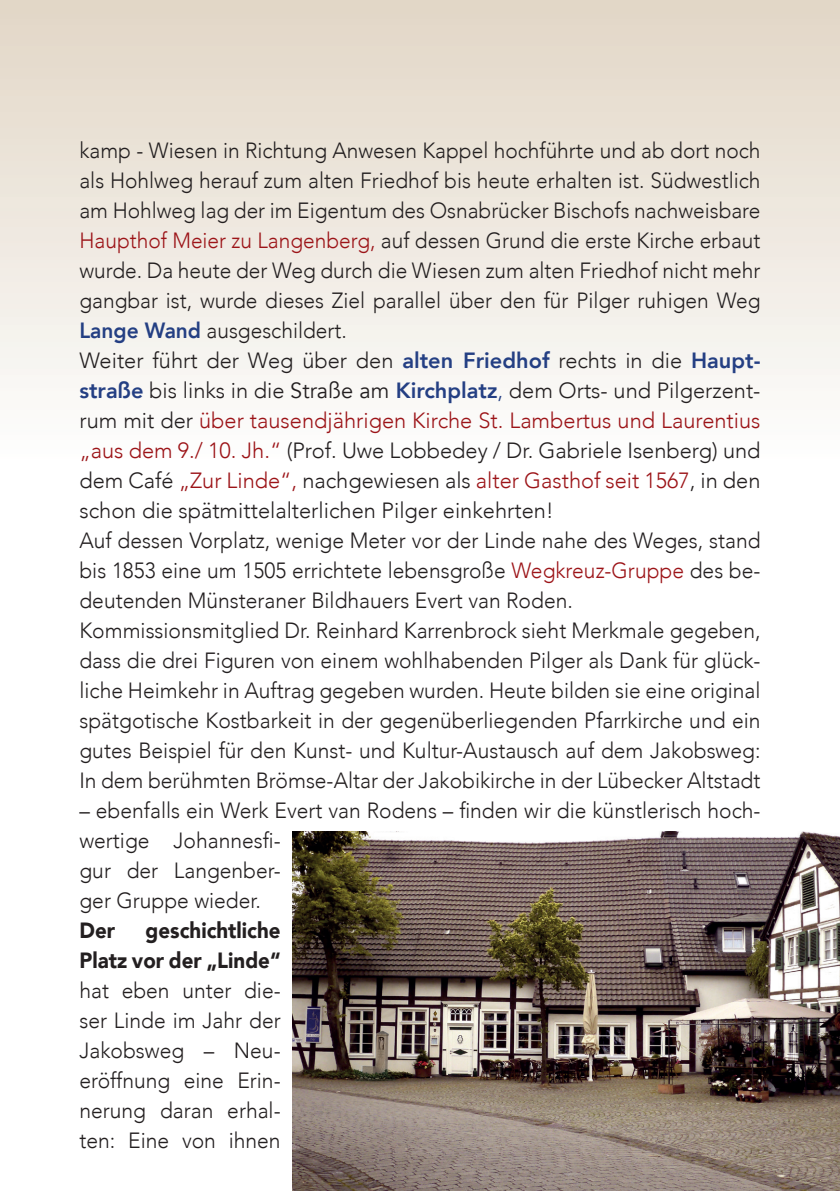
<style>
.page{position:relative;width:840px;height:1191px;background:#fff}
.page>*{position:absolute;margin:0;border:0;box-sizing:border-box;transform-origin:0 0}
.t1{font:300 22px/30px "Avenir";color:#231f20;scale:.95 1}
.t2{font:300 22px/30px "Avenir";color:#231f20;scale:.96 1}
.t3{font:900 22px/30px "Avenir";color:#231f20;text-align:right;scale:.93 1}
.s1{color:#9c1418}
.s2{font-weight:800;color:#243f83}
.s3{font-weight:400}
.s4{color:#243f83}
</style>
<div class="page">
<div style="left:0;top:0;width:839px;height:680px;background:linear-gradient(to bottom,#e4d9ca,#fff)"></div>
<img style="left:292px;top:831px;width:547px;height:360px">
<p class="t1" style="left:79px;top:136px;width:718px">kamp - Wiesen in Richtung Anwesen Kappel hochführte und ab dort noch als Hohlweg herauf zum alten Friedhof bis heute erhalten ist. Südwestlich am Hohlweg lag der im Eigentum des Osnabrücker Bischofs nachweisbare <span class="s1">Haupthof Meier zu Langenberg,</span> auf dessen Grund die erste Kirche erbaut wurde. Da heute der Weg durch die Wiesen zum alten Friedhof nicht mehr gangbar ist, wurde dieses Ziel parallel über den für Pilger ruhigen Weg <span class="s2">Lange Wand</span> ausgeschildert.<br>Weiter führt der Weg über den <span class="s2">alten Friedhof</span> rechts in die <span class="s2">Haupt&shy;straße</span> bis links in die <span class="s3">Straße am</span> <span class="s2">Kirchplatz</span><span class="s4">,</span> dem Orts- und Pilgerzent&shy;rum mit der <span class="s1">über tausendjährigen Kirche St. Lambertus und Laurentius „aus dem 9./ 10. Jh.“</span> (Prof. Uwe Lobbedey / Dr. Gabriele Isenberg) und dem Café <span class="s1">„Zur Linde“,</span> nachgewiesen als <span class="s1">alter Gasthof seit 1567</span>, in den schon die spätmittelalterlichen Pilger einkehrten!<br>Auf dessen Vorplatz, wenige Meter vor der Linde nahe des Weges, stand bis 1853 eine um 1505 errichtete lebensgroße <span class="s1">Wegkreuz-Gruppe</span> des be&shy;deutenden Münsteraner Bildhauers Evert van Roden.<br>Kommissionsmitglied Dr. Reinhard Karrenbrock sieht Merkmale gegeben, dass die drei Figuren von einem wohlhabenden Pilger als Dank für glück&shy;liche Heimkehr in Auftrag gegeben wurden. Heute bilden sie eine original spätgotische Kostbarkeit in der gegenüberliegenden Pfarrkirche und ein gutes Beispiel für den Kunst- und Kultur-Austausch auf dem Jakobsweg:<br>In dem berühmten Brömse-Altar der Jakobikirche in der Lübecker Altstadt</p>
<p class="t2" style="left:79px;top:796px;width:710px">– ebenfalls ein Werk Evert van Rodens – finden wir die künstlerisch hoch&shy;wertige Johannesfi-<br>gur der Langenber-<br>ger Gruppe wieder.</p>
<p class="t3" style="left:79px;top:915px;width:40px">Der</p>
<p class="t3" style="left:79px;top:915px;width:218px">geschichtliche<br>Platz vor der „Linde“</p>
<p class="t2" style="left:79px;top:976px;width:211px;text-align:justify">hat eben unter die&shy;ser Linde im Jahr der Jakobsweg – Neu&shy;eröffnung eine Erin&shy;nerung daran erhal&shy;ten: Eine von ihnen</p>
</div>
